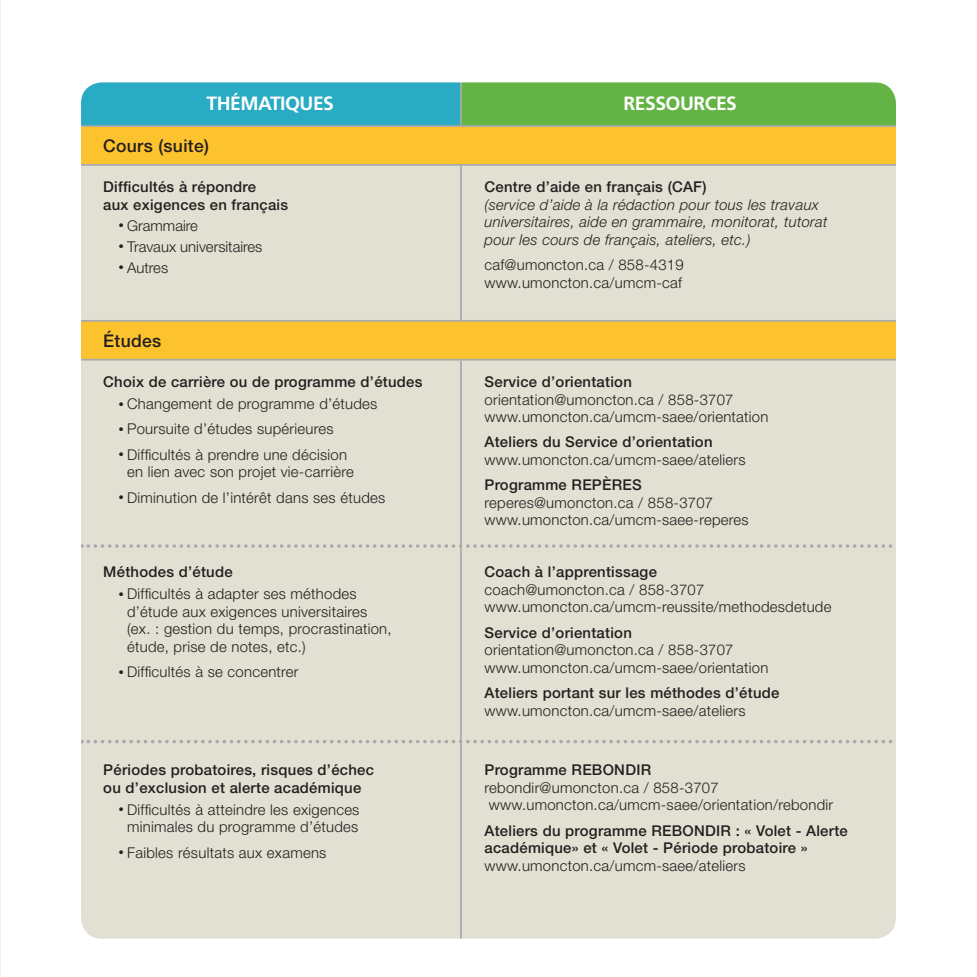
<style>
.page{position:relative;width:977px;height:977px;background:#fff}
.page>*{position:absolute;margin:0;border:0;box-sizing:border-box;transform-origin:0 0}
.t1{font:700 19.25px "Frutiger";letter-spacing:-.025em;color:#fff}
.t2{font:500 17.5px "Helvetica Neue";letter-spacing:.02em;color:#231f20}
.t3{font:300 14.88px/17.5px "Helvetica Neue";letter-spacing:.02em;color:#231f20}
.t4{font:500 14.88px/17.5px "Helvetica Neue";letter-spacing:.02em;color:#231f20}
.t5{font:italic 300 14.88px/17.5px "Helvetica Neue";letter-spacing:.02em;color:#231f20}
.t6{font:300 14.88px "Helvetica Neue";color:#231f20}
</style>
<div class="page">
<div style="left:80px;top:80px;width:381px;height:46px;background:#29abc4"></div>
<div style="left:461px;top:80px;width:438px;height:46px;background:#63b445"></div>
<div style="left:80px;top:126px;width:819px;height:39px;background:#fcc32e"></div>
<div style="left:82px;top:166px;width:812px;height:771px;background:#e1e0d2"></div>
<div style="left:80px;top:321px;width:819px;height:39px;background:#fcc32e"></div>
<hr style="left:460px;top:80px;width:2px;height:45px;background:#a8a9ad">
<hr style="left:79px;top:125px;width:382px;height:2px;background:#a8a9ad">
<hr style="left:461px;top:125px;width:439px;height:2px;background:#a8a9ad">
<hr style="left:461px;top:164px;width:439px;height:2px;background:#a8a9ad">
<hr style="left:79px;top:164px;width:382px;height:2px;background:#a8a9ad">
<hr style="left:460px;top:166px;width:2px;height:154px;background:#a8a9ad">
<hr style="left:79px;top:320px;width:382px;height:2px;background:#a8a9ad">
<hr style="left:461px;top:320px;width:439px;height:2px;background:#a8a9ad">
<hr style="left:460px;top:360px;width:2px;height:190px;background:#a8a9ad">
<hr style="left:79px;top:359px;width:382px;height:1px;background:#a8a9ad">
<hr style="left:461px;top:359px;width:439px;height:1px;background:#a8a9ad">
<hr style="left:460px;top:550px;width:2px;height:190px;background:#a8a9ad">
<hr style="left:460px;top:740px;width:2px;height:213px;background:#a8a9ad">
<svg style="left:88px;top:544px;width:806px;height:4px;background:#cdcdc5"></svg>
<svg style="left:88px;top:739px;width:806px;height:4px;background:#cecec6"></svg>
<hr style="left:0;top:0;width:1px;height:976px;background:#231f20">
<div style="left:63px;top:65px;width:850px;height:891px;border:18px solid #fff;border-radius:30px"></div>
<p class="t1" style="left:206px;top:92px;width:129px">THÉMATIQUES</p>
<p class="t1" style="left:623px;top:92px;width:115px">RESSOURCES</p>
<p class="t2" style="left:103px;top:136px;width:107px">Cours (suite)</p>
<p class="t4" style="left:103px;top:178px;width:186px">Difficultés à répondre<br>aux exigences en français</p>
<p class="t6" style="left:119px;top:216px;width:80px">● Grammaire</p>
<p class="t6" style="left:119px;top:237px;width:145px">● Travaux universitaires</p>
<p class="t3" style="left:119px;top:258px;width:51px">● Autres</p>
<p class="t4" style="left:484px;top:178px;width:223px">Centre d’aide en français (CAF)</p>
<p class="t5" style="left:484px;top:195px;width:344px">(service d’aide à la rédaction pour tous les travaux universitaires, aide en grammaire, monitorat, tutorat pour les cours de français, ateliers, etc.)</p>
<p class="t3" style="left:484px;top:256px;width:201px">caf@umoncton.ca / 858-4319 www.umoncton.ca/umcm-caf</p>
<p class="t2" style="left:103px;top:330px;width:59px">Études</p>
<p class="t4" style="left:103px;top:373px;width:321px">Choix de carrière ou de programme d’études</p>
<p class="t3" style="left:119px;top:394px;width:260px">● Changement de programme d’études</p>
<p class="t3" style="left:119px;top:420px;width:216px">● Poursuite d’études supérieures</p>
<p class="t3" style="left:119px;top:445px;width:236px;text-align:center">● Difficultés à prendre une décision en lien avec son projet vie-carrière</p>
<p class="t3" style="left:119px;top:488px;width:268px">● Diminution de l’intérêt dans ses études</p>
<p class="t4" style="left:103px;top:563px;width:131px">Méthodes d’étude</p>
<p class="t3" style="left:127px;top:584px;width:266px;text-indent:-8px">● Difficultés à adapter ses méthodes d’étude aux exigences universitaires (ex. : gestion du temps, procrastination, étude, prise de notes, etc.)</p>
<p class="t3" style="left:119px;top:662px;width:181px">● Difficultés à se concentrer</p>
<p class="t4" style="left:103px;top:761px;width:272px">Périodes probatoires, risques d’échec ou d’exclusion et alerte académique</p>
<p class="t3" style="left:119px;top:800px;width:242px;text-align:center">● Difficultés à atteindre les exigences minimales du programme d’études</p>
<p class="t3" style="left:119px;top:843px;width:209px">● Faibles résultats aux examens</p>
<p class="t4" style="left:484px;top:373px;width:149px">Service d’orientation</p>
<p class="t3" style="left:484px;top:390px;width:285px">orientation@umoncton.ca / 858-3707 www.umoncton.ca/umcm-saee/orientation</p>
<p class="t4" style="left:484px;top:433px;width:229px">Ateliers du Service d’orientation</p>
<p class="t3" style="left:484px;top:450px;width:262px">www.umoncton.ca/umcm-saee/ateliers</p>
<p class="t4" style="left:484px;top:476px;width:159px">Programme REPÈRES</p>
<p class="t3" style="left:484px;top:493px;width:266px">reperes@umoncton.ca / 858-3707 www.umoncton.ca/umcm-saee-reperes</p>
<p class="t4" style="left:484px;top:563px;width:174px">Coach à l’apprentissage</p>
<p class="t3" style="left:484px;top:580px;width:348px">coach@umoncton.ca / 858-3707 www.umoncton.ca/umcm-reussite/methodesdetude</p>
<p class="t4" style="left:484px;top:623px;width:149px">Service d’orientation</p>
<p class="t3" style="left:484px;top:640px;width:285px">orientation@umoncton.ca / 858-3707 www.umoncton.ca/umcm-saee/orientation</p>
<p class="t4" style="left:484px;top:683px;width:296px">Ateliers portant sur les méthodes d’étude</p>
<p class="t3" style="left:484px;top:701px;width:262px">www.umoncton.ca/umcm-saee/ateliers</p>
<p class="t4" style="left:484px;top:761px;width:168px">Programme REBONDIR</p>
<p class="t3" style="left:484px;top:778px;width:350px">rebondir@umoncton.ca / 858-3707 www.umoncton.ca/umcm-saee/orientation/rebondir</p>
<p class="t4" style="left:484px;top:821px;width:365px">Ateliers du programme REBONDIR : « Volet - Alerte académique» et « Volet - Période probatoire »</p>
<p class="t3" style="left:484px;top:856px;width:262px">www.umoncton.ca/umcm-saee/ateliers</p>
</div>
